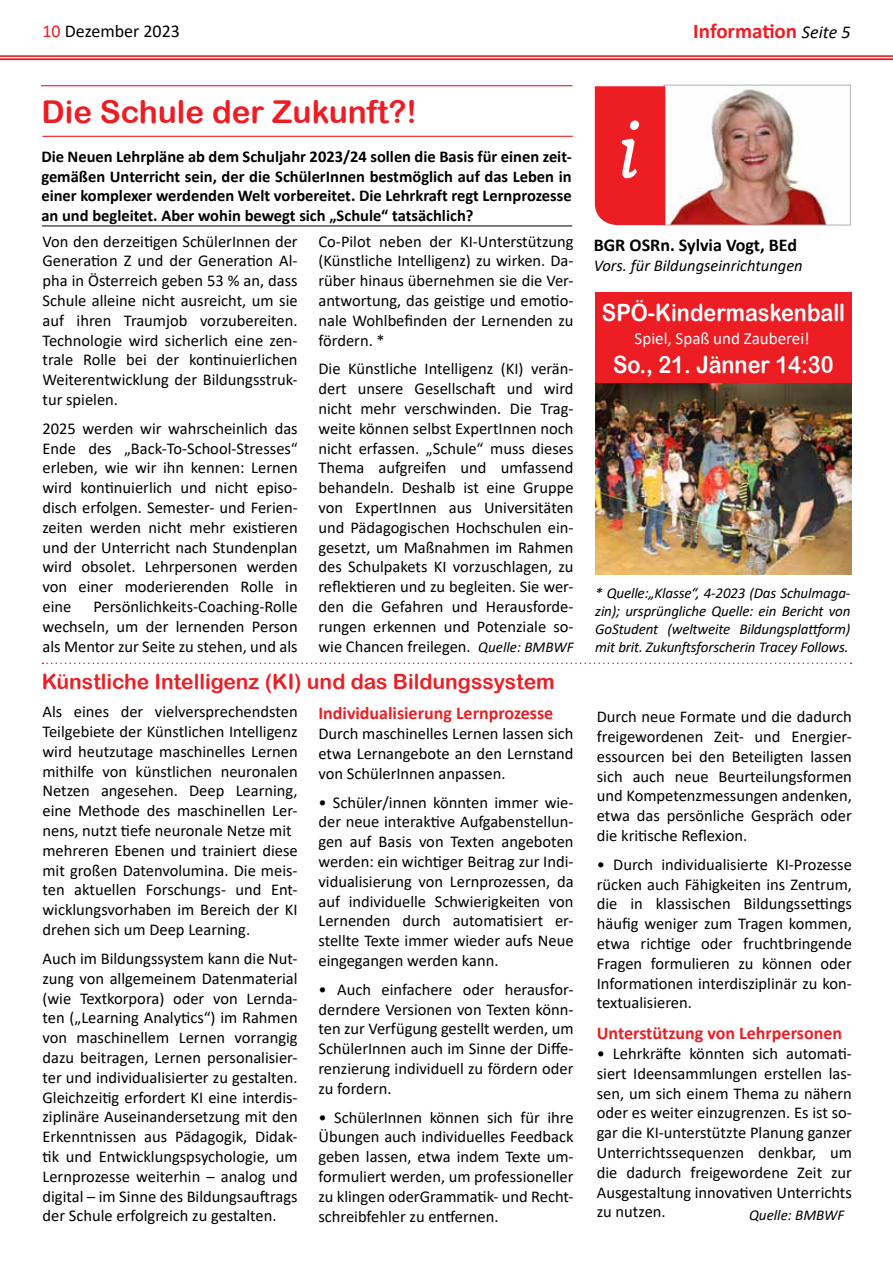
<style>
.page{position:relative;width:893px;height:1263px;background:#fff}
.page>*{position:absolute;margin:0;border:0;box-sizing:border-box;transform-origin:0 0}
.t1{font:31.5px "Arial Rounded MT Bold";color:#ed1d24}
.t2{font:23.85px/51.9px "Arial Rounded MT Bold";color:#fff;text-align:center;scale:.91 1}
.t3{font:21px "Arial Rounded MT Bold";color:#ed1d24}
.t4{font:700 21px "Calibri";color:#ed1d24}
.t5{font:700 18px "Calibri";color:#ed1d24}
.t6{font:700 18px "Calibri";color:#000}
.t7{font:18px "Calibri";color:#000}
.t8{font:16.95px "Calibri";color:#fff}
.t9{font:16.5px/19.8px "Calibri";color:#000;text-align:justify}
.t10{font:700 16.5px/19.8px "Calibri";color:#000;text-align:justify}
.t11{font:italic 16.5px "Calibri";color:#000}
.t12{font:italic 15px/18px "Calibri";letter-spacing:-.01em;color:#000;text-align:justify}
.s1{color:#ed1d24}
.s2{font-weight:400;font-style:italic;font-size:18px;color:#000}
.s3{font-style:italic;font-size:15px}
</style>
<div class="page">
<hr style="left:0;top:55px;width:893px;height:2px;background:#ed1d24">
<hr style="left:0;top:58px;width:893px;height:2px;background:#ed1d24">
<hr style="left:42px;top:226px;width:530px;height:1px;background:#000">
<hr style="left:41px;top:85px;width:531px;height:1px;background:#ed1d24">
<hr style="left:42px;top:136px;width:531px;height:1px;background:#ed1d24">
<img style="left:666px;top:89px;width:165px;height:134px">
<div style="left:664px;top:85px;width:186px;height:140px;border:1px solid #b3b3b3"></div>
<div style="left:595px;top:86px;width:70px;height:139px;background:#ed1d24"></div>
<div style="left:595px;top:292px;width:257px;height:90px;background:#ed1d24"></div>
<img style="left:595px;top:383px;width:257px;height:191px">
<svg style="left:42px;top:663px;width:809px;height:1px"></svg>
<p class="t7" style="left:43px;top:18px;width:139px"><span class="s1">10</span> Dezember 2023</p>
<p class="t4" style="left:693px;top:16px;width:159px">Information <span class="s2">Seite 5</span></p>
<h1 class="t1" style="left:42px;top:93px;width:377px">Die Schule der Zukunft?!</h1>
<p class="t10" style="left:41px;top:146px;width:532px">Die Neuen Lehrpläne ab dem Schuljahr 2023/24 sollen die Basis für einen zeit&shy;gemäßen Unterricht sein, der die SchülerInnen bestmöglich auf das Leben in einer komplexer werdenden Welt vorbereitet. Die Lehrkraft regt Lernprozesse an und begleitet. Aber wohin bewegt sich „Schule“ tatsächlich?</p>
<p class="t9" style="left:42px;top:231px;width:257px">Von den derzeitigen SchülerInnen der Generation Z und der Generation Al&shy;pha in Österreich geben 53 % an, dass Schule alleine nicht ausreicht, um sie auf ihren Traumjob vorzubereiten.<br>Technologie wird sicherlich eine zen&shy;trale Rolle bei der kontinuierlichen Weiterentwicklung der Bildungsstruk&shy;tur spielen.</p>
<p class="t9" style="left:42px;top:418px;width:257px">2025 werden wir wahrscheinlich das Ende des „Back-To-School-Stresses“ erleben, wie wir ihn kennen: Lernen wird kontinuierlich und nicht episo&shy;disch erfolgen. Semester- und Ferien&shy;zeiten werden nicht mehr existieren und der Unterricht nach Stundenplan wird obsolet. Lehrpersonen werden von einer moderierenden Rolle in eine</p>
<p class="t9" style="left:42px;top:596px;width:257px;text-indent:51px">Persönlichkeits-Coaching-Rolle wechseln, um der lernenden Person als Mentor zur Seite zu stehen, und als</p>
<p class="t9" style="left:318px;top:231px;width:257px">Co-Pilot neben der KI-Unterstützung (Künstliche Intelligenz) zu wirken. Da&shy;rüber hinaus übernehmen sie die Ver&shy;antwortung, das geistige und emotio&shy;nale Wohlbefinden der Lernenden zu fördern. *</p>
<p class="t9" style="left:318px;top:359px;width:257px">Die Künstliche Intelligenz (KI) verän&shy;dert unsere Gesellschaft und wird nicht mehr verschwinden. Die Trag&shy;weite können selbst ExpertInnen noch nicht erfassen. „Schule“ muss dieses Thema aufgreifen und umfassend behandeln. Deshalb ist eine Gruppe von ExpertInnen aus Universitäten und Pädagogischen Hochschulen ein&shy;gesetzt, um Maßnahmen im Rahmen des Schulpakets KI vorzuschlagen, zu reflektieren und zu begleiten. Sie wer&shy;den die Gefahren und Herausforde&shy;rungen erkennen und Potenziale so&shy;wie Chancen freilegen. <span class="s3">Quelle: BMBWF</span></p>
<p class="t3" style="left:42px;top:669px;width:514px">Künstliche I ntelligenz (KI) und das Bildungssystem</p>
<p class="t9" style="left:42px;top:701px;width:257px;text-align:left">Als eines der vielversprechendsten Teilgebiete der Künstlichen Intelligenz wird heutzutage maschinelles Lernen mithilfe von künstlichen neuronalen Netzen angesehen. Deep Learning, eine Methode des maschinellen Ler&shy;nens, nutzt tiefe neuronale Netze mit mehreren Ebenen und trainiert diese mit großen Datenvolumina. Die meis&shy;ten aktuellen Forschungs- und Ent&shy;wicklungsvorhaben im Bereich der KI drehen sich um Deep Learning.</p>
<p class="t9" style="left:42px;top:948px;width:257px">Auch im Bildungssystem kann die Nut&shy;zung von allgemeinem Datenmaterial (wie Textkorpora) oder von Lernda&shy;ten („Learning Analytics“) im Rahmen von maschinellem Lernen vorrangig dazu beitragen, Lernen personalisier&shy;ter und individualisierter zu gestalten.<br>Gleichzeitig erfordert KI eine interdis&shy;ziplinäre Auseinandersetzung mit den Erkenntnissen aus Pädagogik, Didak&shy;tik und Entwicklungspsychologie, um Lernprozesse weiterhin – analog und digital – im Sinne des Bildungsauftrags der Schule erfolgreich zu gestalten.</p>
<p class="t5" style="left:318px;top:701px;width:236px">Individualisierung Lernprozesse</p>
<p class="t9" style="left:318px;top:723px;width:257px">Durch maschinelles Lernen lassen sich etwa Lernangebote an den Lernstand von SchülerInnen anpassen.</p>
<p class="t9" style="left:318px;top:792px;width:257px">• Schüler/innen könnten immer wie&shy;der neue interaktive Aufgabenstellun&shy;gen auf Basis von Texten angeboten werden: ein wichtiger Beitrag zur Indi&shy;vidualisierung von Lernprozessen, da auf individuelle Schwierigkeiten von Lernenden durch automatisiert er&shy;stellte Texte immer wieder aufs Neue eingegangen werden kann.</p>
<p class="t9" style="left:318px;top:979px;width:257px">• Auch einfachere oder herausfor&shy;derndere Versionen von Texten könn&shy;ten zur Verfügung gestellt werden, um SchülerInnen auch im Sinne der Diffe&shy;renzierung individuell zu fördern oder zu fordern.</p>
<p class="t9" style="left:318px;top:1107px;width:257px">• SchülerInnen können sich für ihre Übungen auch individuelles Feedback geben lassen, etwa indem Texte um&shy;formuliert werden, um professioneller zu klingen oderGrammatik- und Recht&shy;schreibfehler zu entfernen.</p>
<p class="t6" style="left:594px;top:233px;width:205px">BGR OSRn. Sylvia Vogt, BEd</p>
<p class="t11" style="left:594px;top:254px;width:211px">Vors. für Bildungseinrichtungen</p>
<h2 class="t2" style="left:602px;top:286px;width:269px">SPÖ-Kindermaskenball<br>So., 21. Jänner 14:30</h2>
<p class="t8" style="left:635px;top:326px;width:177px">Spiel, Spaß und Zauberei!</p>
<p class="t12" style="left:595px;top:583px;width:257px">* Quelle:„Klasse“, 4-2023 (Das Schulmaga&shy;zin); ursprüngliche Quelle: ein Bericht von GoStudent (weltweite Bildungsplattform) mit brit. Zukunftsforscherin Tracey Follows.</p>
<p class="t9" style="left:597px;top:706px;width:257px">Durch neue Formate und die dadurch freigewordenen Zeit- und Energier&shy;essourcen bei den Beteiligten lassen sich auch neue Beurteilungsformen und Kompetenzmessungen andenken, etwa das persönliche Gespräch oder die kritische Reflexion.</p>
<p class="t9" style="left:597px;top:854px;width:257px">• Durch individualisierte KI-Prozesse rücken auch Fähigkeiten ins Zentrum, die in klassischen Bildungssettings häufig weniger zum Tragen kommen, etwa richtige oder fruchtbringende Fragen formulieren zu können oder Informationen interdisziplinär zu kon&shy;textualisieren.</p>
<p class="t5" style="left:597px;top:1020px;width:247px">Unterstützung von Lehrpersonen</p>
<p class="t9" style="left:597px;top:1043px;width:257px">• Lehrkräfte könnten sich automati&shy;siert Ideensammlungen erstellen las&shy;sen, um sich einem Thema zu nähern oder es weiter einzugrenzen. Es ist so&shy;gar die KI-unterstützte Planung ganzer Unterrichtssequenzen denkbar, um die dadurch freigewordene Zeit zur Ausgestaltung innovativen Unterrichts zu nutzen.</p>
<p class="t12" style="left:749px;top:1205px;width:97px">Quelle: BMBWF</p>
</div>
